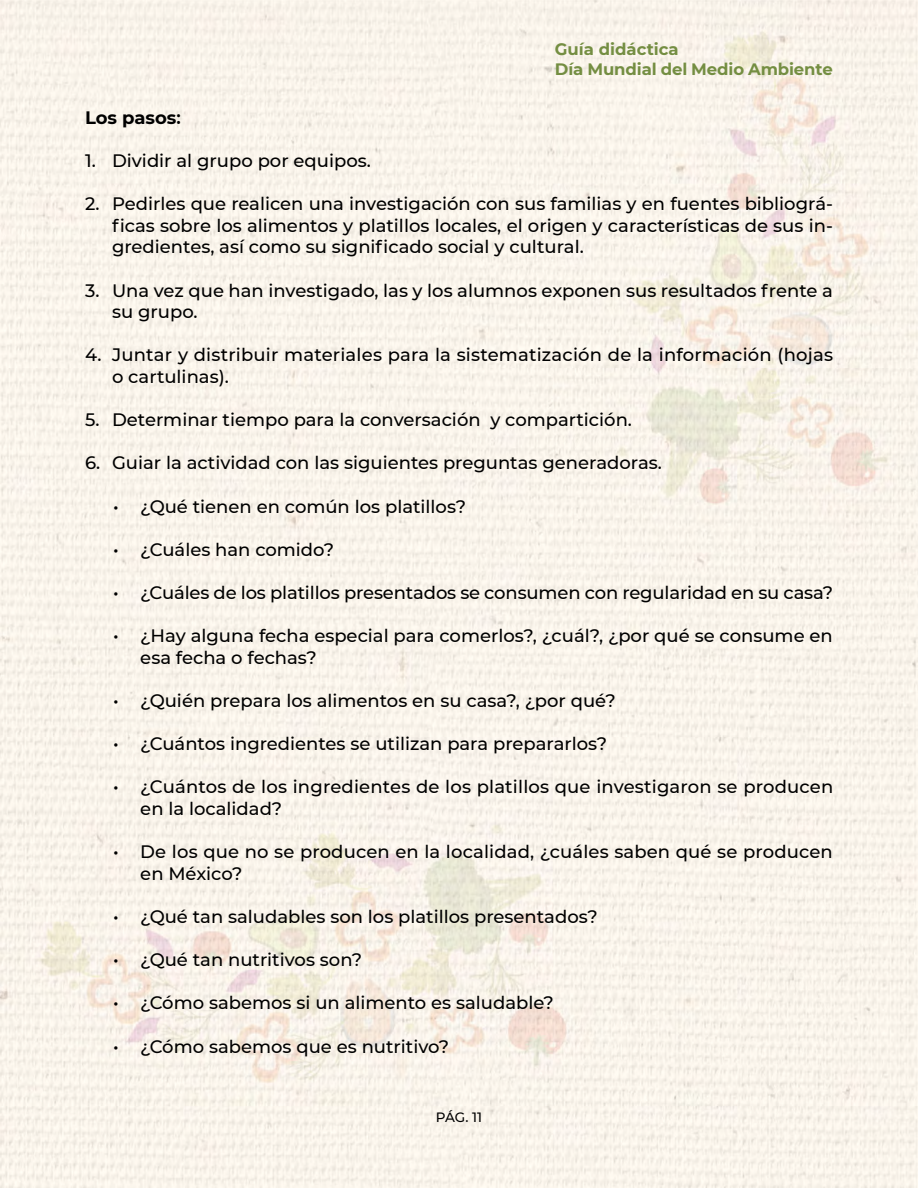
<style>
.page{position:relative;width:918px;height:1188px;background:#fff}
.page>*{position:absolute;margin:0;border:0;box-sizing:border-box;transform-origin:0 0}
.t1{font:500 18px/21.6px "Montserrat";color:#000}
.t2{font:700 18px "Montserrat";color:#000}
.t3{font:700 16.5px/19.8px "Montserrat";letter-spacing:-.005em;color:#748e42}
.t4{font:500 13.5px "Montserrat";color:#000}
.s1{font-weight:600}
</style>
<div class="page">
<img style="left:0;top:0;width:918px;height:1188px">
<p class="t3" style="left:555px;top:39px;width:279px">Guía didáctica<br>Día Mundial del Medio Ambiente</p>
<p class="t2" style="left:85px;top:104px;width:97px">Los pasos<span class="s1">:</span></p>
<p class="t1" style="left:85px;top:149px;width:287px">1. Dividir al grupo por equipos.</p>
<p class="t1" style="left:112px;top:192px;width:722px;text-align:justify;text-indent:-27px">2. Pedirles que realicen una investigación con sus familias y en fuentes bibliográ&shy;ficas sobre los alimentos y platillos locales, el origen y características de sus in&shy;gredientes, así como su significado social y cultural.</p>
<p class="t1" style="left:112px;top:279px;width:722px;text-indent:-27px">3. Una vez que han investigado, las y los alumnos exponen sus resultados frente a su grupo.</p>
<p class="t1" style="left:112px;top:343px;width:723px;text-indent:-27px">4. Juntar y distribuir materiales para la sistematización de la información (hojas o cartulinas).</p>
<p class="t1" style="left:85px;top:408px;width:548px">5. Determinar tiempo para la conversación y compartición.</p>
<p class="t1" style="left:85px;top:451px;width:578px">6. Guiar la actividad con las siguientes preguntas generadoras.</p>
<p class="t1" style="left:113px;top:495px;width:354px">• ¿Qué tienen en común los platillos?</p>
<p class="t1" style="left:113px;top:538px;width:222px">• ¿Cuáles han comido?</p>
<p class="t1" style="left:113px;top:581px;width:721px">• ¿Cuáles de los platillos presentados se consumen con regularidad en su casa?</p>
<p class="t1" style="left:140px;top:624px;width:694px;text-indent:-27px">• ¿Hay alguna fecha especial para comerlos?, ¿cuál?, ¿por qué se consume en esa fecha o fechas?</p>
<p class="t1" style="left:113px;top:689px;width:504px">• ¿Quién prepara los alimentos en su casa?, ¿por qué?</p>
<p class="t1" style="left:113px;top:732px;width:495px">• ¿Cuántos ingredientes se utilizan para prepararlos?</p>
<p class="t1" style="left:140px;top:775px;width:695px;text-indent:-27px">• ¿Cuántos de los ingredientes de los platillos que investigaron se producen en la localidad?</p>
<p class="t1" style="left:140px;top:840px;width:694px;text-indent:-27px">• De los que no se producen en la localidad, ¿cuáles saben qué se producen en México?</p>
<p class="t1" style="left:113px;top:905px;width:486px">• ¿Qué tan saludables son los platillos presentados?</p>
<p class="t1" style="left:113px;top:948px;width:250px">• ¿Qué tan nutritivos son?</p>
<p class="t1" style="left:113px;top:991px;width:442px">• ¿Cómo sabemos si un alimento es saludable?</p>
<p class="t1" style="left:113px;top:1035px;width:337px">• ¿Cómo sabemos que es nutritivo?</p>
<p class="t4" style="left:436px;top:1108px;width:48px">PÁG. 11</p>
</div>
